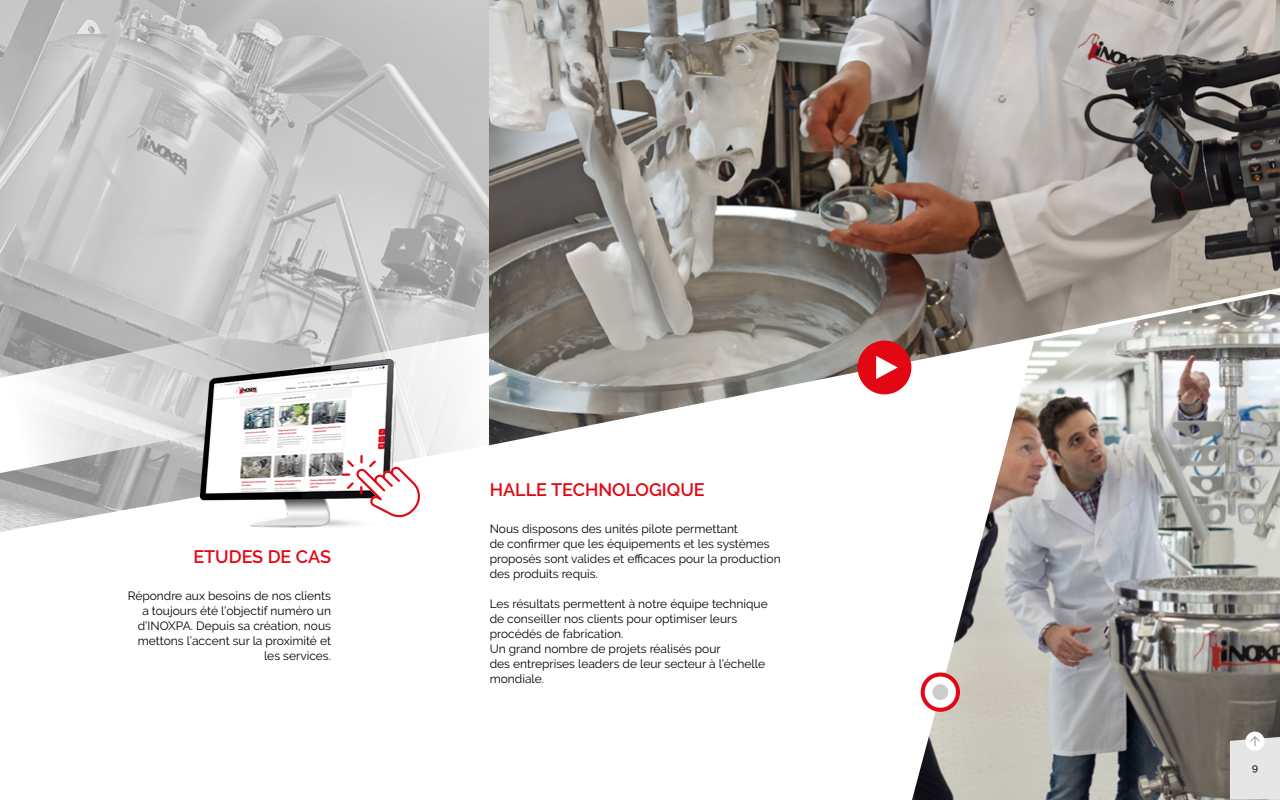
<style>
.page{position:relative;width:1280px;height:800px;background:#fff}
.page>*{position:absolute;margin:0;border:0;box-sizing:border-box;transform-origin:0 0}
.t1{font:600 18px "Raleway";color:#e30613}
.t2{font:12px/15px "Raleway";color:#000}
.t3{font:500 10px "Raleway";color:#000}
</style>
<div class="page">
<img style="left:0;top:0;width:489px;height:532px">
<svg style="left:166px;top:326px;width:324px;height:181px;fill:#f4f4f4"></svg>
<svg style="left:0;top:315px;width:322px;height:159px"></svg>
<img style="left:489px;top:0;width:791px;height:445px">
<img style="left:912px;top:292px;width:368px;height:508px">
<img style="left:201px;top:360px;width:194px;height:168px">
<div style="left:1245px;top:732px;width:20px;height:19px;background:#fff;border-radius:50%"></div>
<svg style="left:1230px;top:736px;width:50px;height:64px"></svg>
<svg style="left:923px;top:675px;width:35px;height:35px"></svg>
<div style="left:921px;top:673px;width:39px;height:39px;border:4px solid #e30613;border-radius:50%"></div>
<div style="left:932px;top:684px;width:16px;height:16px;background:#ccc;border-radius:50%"></div>
<svg style="left:342px;top:455px;width:80px;height:63px"></svg>
<div style="left:858px;top:341px;width:53px;height:53px;background:#e30613;border-radius:50%"></div>
<svg style="left:876px;top:356px;width:22px;height:23px"></svg>
<h1 class="t1" style="left:193px;top:546px;width:139px">ETUDES DE CAS</h1>
<p class="t2" style="left:128px;top:588px;width:205px;text-align:right">Répondre aux besoins de nos clients a toujours été l’objectif numéro un d’INOXPA. Depuis sa création, nous mettons l’accent sur la proximité et les services.</p>
<h1 class="t1" style="left:490px;top:479px;width:217px">HALLE TECHNOLOGIQUE</h1>
<p class="t2" style="left:490px;top:521px;width:292px">Nous disposons des unités pilote permettant<br>de confirmer que les équipements et les systèmes proposés sont valides et efficaces pour la production des produits requis.</p>
<p class="t2" style="left:490px;top:596px;width:279px">Les résultats permettent à notre équipe technique de conseiller nos clients pour optimiser leurs procédés de fabrication.<br>Un grand nombre de projets réalisés pour<br>des entreprises leaders de leur secteur à l’échelle mondiale.</p>
<p class="t3" style="left:1252px;top:762px;width:7px">9</p>
</div>
